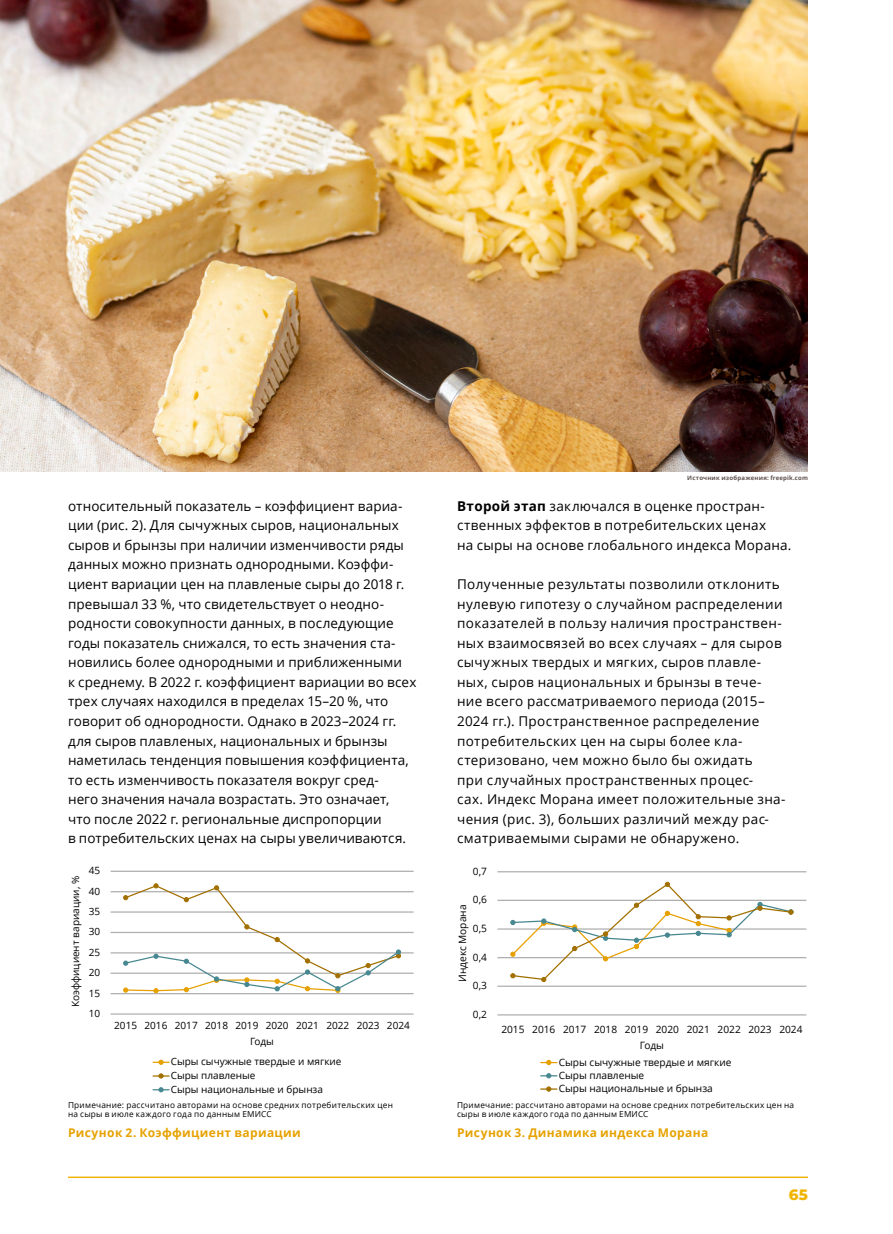
<style>
.page{position:relative;width:893px;height:1234px;background:#fff}
.page>*{position:absolute;margin:0;border:0;box-sizing:border-box;transform-origin:0 0}
.t1{font:800 15px "Montserrat";color:#f0b400}
.t2{font:13.5px/19.5px "Open Sans";letter-spacing:.015em;color:#000}
.t3{font:700 12px "Open Sans";letter-spacing:.03em;color:#e6a200}
.t4{font:10.2px/16.4px "Open Sans";color:#000}
.t5{font:10.05px/20.2px "Open Sans";color:#000}
.t6{font:8.25px/9.9px "Open Sans";letter-spacing:.03em;color:#000}
.t7{font:700 6px "Open Sans";letter-spacing:.035em;color:#5d514d}
.s1{font-weight:700}
</style>
<div class="page">
<hr style="left:68px;top:1176px;width:740px;height:1px;background:#f0b400">
<svg style="left:110px;top:870px;width:304px;height:223px"></svg>
<hr style="left:497px;top:1013px;width:309px;height:2px;background:#afafaf">
<hr style="left:497px;top:985px;width:309px;height:1px;background:#afafaf">
<hr style="left:497px;top:956px;width:309px;height:2px;background:#afafaf">
<hr style="left:497px;top:928px;width:309px;height:1px;background:#afafaf">
<hr style="left:497px;top:899px;width:309px;height:1px;background:#afafaf">
<hr style="left:497px;top:870px;width:309px;height:2px;background:#afafaf">
<svg style="left:510px;top:881px;width:283px;height:100px"></svg>
<svg style="left:541px;top:1059px;width:16px;height:5px"></svg>
<svg style="left:541px;top:1073px;width:16px;height:4px"></svg>
<svg style="left:541px;top:1086px;width:16px;height:5px"></svg>
<img style="left:0;top:0;width:808px;height:471px">
<p class="t7" style="left:687px;top:474px;width:122px">Источник изображения: freepik.com</p>
<p class="t2" style="left:68px;top:495px;width:350px">относительный показатель – коэффициент вариа&shy;ции (рис. 2). Для сычужных сыров, национальных сыров и брынзы при наличии изменчивости ряды данных можно признать однородными. Коэффи&shy;циент вариации цен на плавленые сыры до 2018 г. превышал 33 %, что свидетельствует о неодно&shy;родности совокупности данных, в последующие годы показатель снижался, то есть значения ста&shy;новились более однородными и приближенными<br>к среднему. В 2022 г. коэффициент вариации во всех трех случаях находился в пределах 15–20 %, что говорит об однородности. Однако в 2023–2024 гг. для сыров плавленых, национальных и брынзы наметилась тенденция повышения коэффициента, то есть изменчивость показателя вокруг сред-<br>него значения начала возрастать. Это означает,<br>что после 2022 г. региональные диспропорции<br>в потребительских ценах на сыры увеличиваются.</p>
<p class="t2" style="left:457px;top:495px;width:336px"><span class="s1">Второй этап</span> заключался в оценке простран&shy;ственных эффектов в потребительских ценах<br>на сыры на основе глобального индекса Морана.</p>
<p class="t2" style="left:457px;top:574px;width:330px">Полученные результаты позволили отклонить нулевую гипотезу о случайном распределении показателей в пользу наличия пространствен&shy;ных взаимосвязей во всех случаях – для сыров сычужных твердых и мягких, сыров плавле&shy;ных, сыров национальных и брынзы в тече&shy;ние всего рассматриваемого периода (2015– 2024 гг.). Пространственное распределение потребительских цен на сыры более кла&shy;стеризовано, чем можно было бы ожидать<br>при случайных пространственных процес-<br>сах. Индекс Морана имеет положительные зна&shy;чения (рис. 3), больших различий между рас&shy;сматриваемыми сырами не обнаружено.</p>
<p class="t5" style="left:89px;top:860px;width:13px">45</p>
<p class="t5" style="left:65px;top:1007px;width:133px;rotate:-90deg">Коэффициент вариации, %</p>
<p class="t5" style="left:89px;top:880px;width:13px">40</p>
<p class="t5" style="left:89px;top:900px;width:13px">35</p>
<p class="t5" style="left:89px;top:921px;width:13px">30</p>
<p class="t5" style="left:89px;top:941px;width:13px">25</p>
<p class="t5" style="left:89px;top:961px;width:13px">20</p>
<p class="t5" style="left:89px;top:982px;width:13px">15</p>
<p class="t5" style="left:89px;top:1002px;width:13px">10</p>
<p class="t5" style="left:114px;top:1014px;width:297px">2015 2016 2017 2018 2019 2020 2021 2022 2023 2024</p>
<p class="t5" style="left:171px;top:1030px;width:172px;text-indent:79px">Годы<br>Сыры сычужные твердые и мягкие</p>
<p class="t5" style="left:171px;top:1067px;width:154px;line-height:13.8px">Сыры плавленые<br>Сыры национальные и брынза</p>
<p class="t4" style="left:473px;top:862px;width:16px">0,7</p>
<p class="t4" style="left:473px;top:891px;width:16px">0,6</p>
<p class="t4" style="left:454px;top:981px;width:79px;rotate:-90deg">Индекс Морана</p>
<p class="t4" style="left:473px;top:919px;width:16px">0,5</p>
<p class="t4" style="left:473px;top:948px;width:16px">0,4</p>
<p class="t4" style="left:473px;top:976px;width:16px">0,3</p>
<p class="t4" style="left:473px;top:1005px;width:16px">0,2</p>
<p class="t4" style="left:501px;top:1020px;width:303px">2015 2016 2017 2018 2019 2020 2021 2022 2023 2024</p>
<p class="t4" style="left:559px;top:1036px;width:174px;text-indent:81px">Годы<br>Сыры сычужные твердые и мягкие</p>
<p class="t4" style="left:559px;top:1067px;width:156px;line-height:13.2px">Сыры плавленые<br>Сыры национальные и брынза</p>
<p class="t6" style="left:68px;top:1099px;width:326px">Примечание: рассчитано авторами на основе средних потребительских цен на сыры в июле каждого года по данным ЕМИСС</p>
<p class="t6" style="left:457px;top:1099px;width:339px">Примечание: рассчитано авторами на основе средних потребительских цен на сыры в июле каждого года по данным ЕМИСС</p>
<p class="t3" style="left:68px;top:1123px;width:234px">Рисунок 2. Коэффициент вариации</p>
<p class="t3" style="left:457px;top:1123px;width:253px">Рисунок 3. Динамика индекса Морана</p>
<p class="t1" style="left:789px;top:1183px;width:21px">65</p>
</div>
